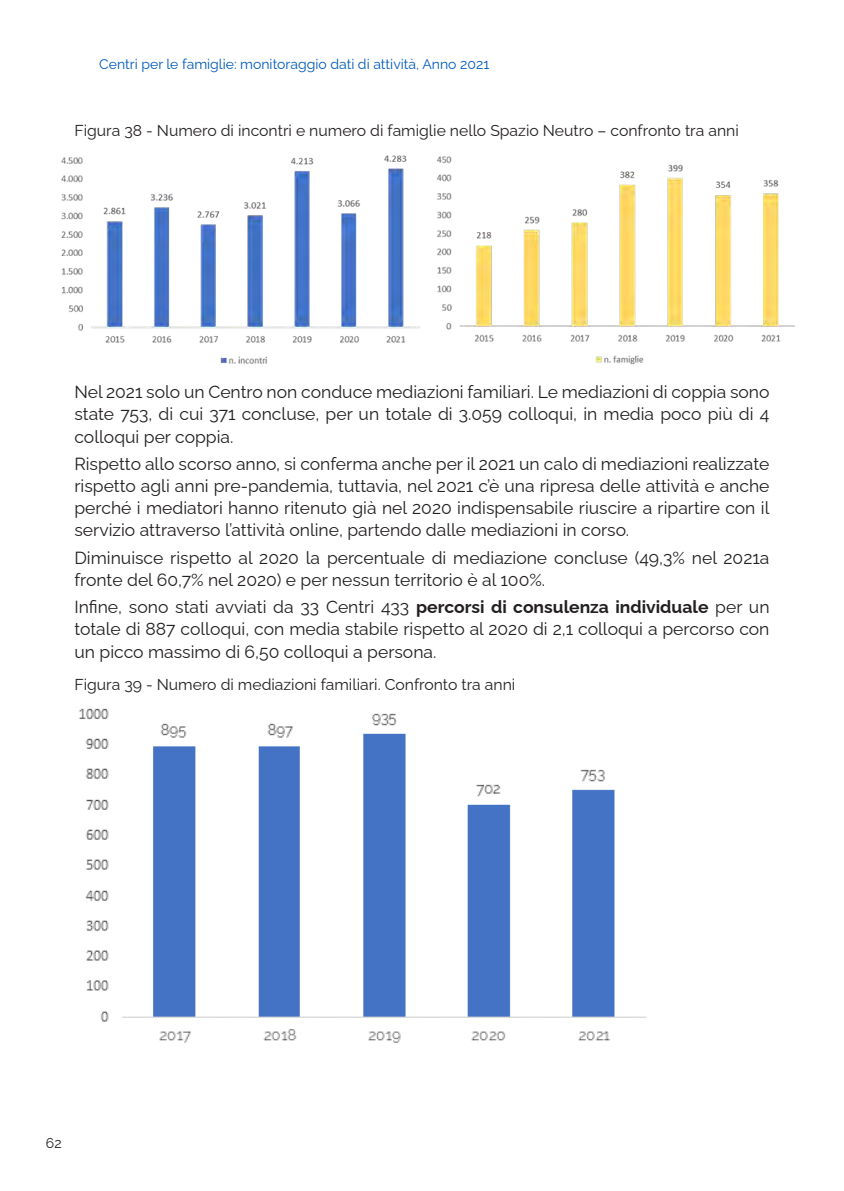
<style>
.page{position:relative;width:844px;height:1191px;background:#fff}
.page>*{position:absolute;margin:0;border:0;box-sizing:border-box;transform-origin:0 0}
.t1{font:17.5px/22.2px "Raleway";color:#231f20;text-align:justify}
.t2{font:15.75px "Raleway";color:#231f20}
.t3{font:14px "Raleway";color:#005bbb}
.t4{font:14px "Raleway";color:#231f20}
.s1{font-weight:700}
</style>
<div class="page">
<img style="left:61px;top:155px;width:734px;height:210px">
<img style="left:79px;top:708px;width:568px;height:335px">
<p class="t3" style="left:99px;top:53px;width:391px">Centri per le famiglie: monitoraggio dati di attività, Anno 2021</p>
<p class="t2" style="left:74px;top:117px;width:665px">Figura 38 - Numero di incontri e numero di famiglie nello Spazio Neutro – confronto tra anni</p>
<p class="t1" style="left:74px;top:379px;width:696px">Nel 2021 solo un Centro non conduce mediazioni familiari. Le mediazioni di coppia sono state 753, di cui 371 concluse, per un totale di 3.059 colloqui, in media poco più di 4 colloqui per coppia.</p>
<p class="t1" style="left:74px;top:450px;width:696px">Rispetto allo scorso anno, si conferma anche per il 2021 un calo di mediazioni realizzate rispetto agli anni pre-pandemia, tuttavia, nel 2021 c’è una ripresa delle attività e anche perché i mediatori hanno ritenuto già nel 2020 indispensabile riuscire a ripartire con il servizio attraverso l’attività online, partendo dalle mediazioni in corso.</p>
<p class="t1" style="left:74px;top:544px;width:696px">Diminuisce rispetto al 2020 la percentuale di mediazione concluse (49,3% nel 2021a fronte del 60,7% nel 2020) e per nessun territorio è al 100%.</p>
<p class="t1" style="left:74px;top:594px;width:696px">Infine, sono stati avviati da 33 Centri 433 <span class="s1">percorsi di consulenza individuale</span> per un totale di 887 colloqui, con media stabile rispetto al 2020 di 2,1 colloqui a percorso con un picco massimo di 6,50 colloqui a persona.</p>
<p class="t2" style="left:74px;top:671px;width:442px">Figura 39 - Numero di mediazioni familiari. Confronto tra anni</p>
<p class="t4" style="left:46px;top:1132px;width:17px">62</p>
</div>
